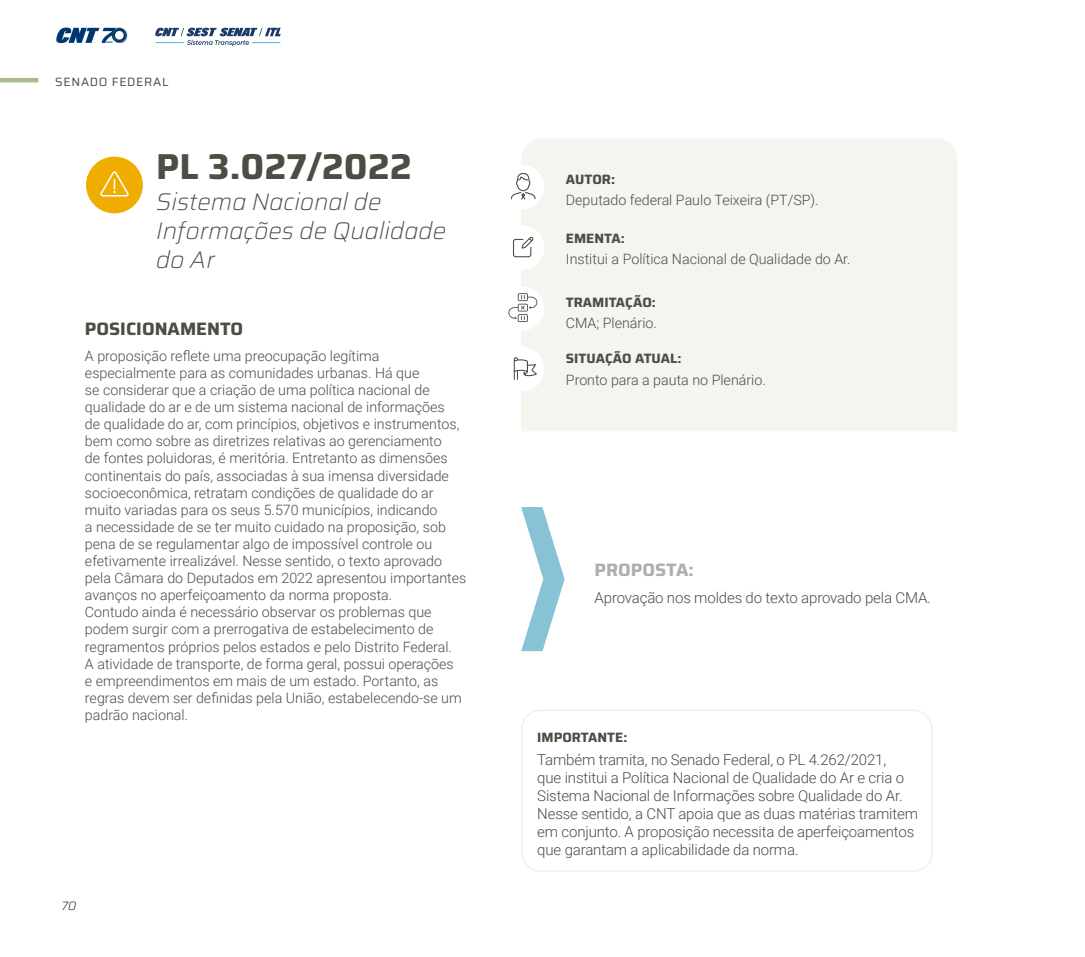
<style>
.page{position:relative;width:1085px;height:957px;background:#fff}
.page>*{position:absolute;margin:0;border:0;box-sizing:border-box;transform-origin:0 0}
.t1{font:700 36px "Saira";color:#4a4e43}
.t2{font:italic 200 24px/28.8px "Saira";color:#4a4e43}
.t3{font:700 18px "Saira";color:#4a4e43}
.t4{font:700 18px "Saira";color:#adafad}
.t5{font:300 15px/18px "Roboto";letter-spacing:-.01em;color:#4a4e43}
.t6{font:300 14.25px/17.1px "Roboto";color:#4a4e43}
.t7{font:700 13.5px "Saira";color:#4a4e43}
.t8{font:12px "Saira";letter-spacing:.06em;color:#4a4e43}
.t9{font:italic 200 12px "Saira";color:#000}
</style>
<div class="page">
<hr style="left:0;top:78px;width:38px;height:4px;background:#a9bd8c">
<svg style="left:155px;top:28px;width:126px;height:18px"></svg>
<svg style="left:56px;top:27px;width:71px;height:17px"></svg>
<div style="left:521px;top:138px;width:436px;height:293px;background:#f3f5ef"></div>
<div style="left:500px;top:165px;width:44px;height:44px;background:#fff;border-radius:50%"></div>
<svg style="left:510px;top:173px;width:26px;height:27px"></svg>
<div style="left:500px;top:225px;width:44px;height:45px;background:#fff;border-radius:50%"></div>
<div style="left:500px;top:347px;width:44px;height:44px;background:#fff;border-radius:50%"></div>
<svg style="left:513px;top:236px;width:21px;height:22px"></svg>
<svg style="left:513px;top:357px;width:24px;height:23px"></svg>
<div style="left:87px;top:157px;width:55px;height:56px;background:#f0ad00;border-radius:50%"></div>
<div style="left:86px;top:157px;width:57px;height:56px;border:2px solid #f0ad00;border-radius:50%"></div>
<svg style="left:100px;top:171px;width:29px;height:26px"></svg>
<svg style="left:521px;top:507px;width:43px;height:144px"></svg>
<div style="left:521px;top:709px;width:411px;height:163px;border:2px solid #f2f1f1;border-radius:19px"></div>
<div style="left:500px;top:286px;width:44px;height:44px;background:#fff;border-radius:50%"></div>
<svg style="left:508px;top:293px;width:29px;height:29px"></svg>
<p class="t8" style="left:55px;top:72px;width:115px">SENADO FEDERAL</p>
<h1 class="t1" style="left:156px;top:137px;width:257px">PL 3.027/2022</h1>
<h2 class="t2" style="left:156px;top:187px;width:291px">Sistema Nacional de<br>Informações de Qualidade do Ar</h2>
<p class="t3" style="left:85px;top:314px;width:160px">POSICIONAMENTO</p>
<p class="t6" style="left:85px;top:347px;width:383px">A proposição reflete uma preocupação legítima especialmente para as comunidades urbanas. Há que<br>se considerar que a criação de uma política nacional de qualidade do ar e de um sistema nacional de informações<br>de qualidade do ar, com princípios, objetivos e instrumentos, bem como sobre as diretrizes relativas ao gerenciamento<br>de fontes poluidoras, é meritória. Entretanto as dimensões continentais do país, associadas à sua imensa diversidade socioeconômica, retratam condições de qualidade do ar muito variadas para os seus 5.570 municípios, indicando<br>a necessidade de se ter muito cuidado na proposição, sob pena de se regulamentar algo de impossível controle ou efetivamente irrealizável. Nesse sentido, o texto aprovado pela Câmara do Deputados em 2022 apresentou importantes avanços no aperfeiçoamento da norma proposta.<br>Contudo ainda é necessário observar os problemas que podem surgir com a prerrogativa de estabelecimento de regramentos próprios pelos estados e pelo Distrito Federal.<br>A atividade de transporte, de forma geral, possui operações<br>e empreendimentos em mais de um estado. Portanto, as regras devem ser definidas pela União, estabelecendo-se um padrão nacional.</p>
<p class="t9" style="left:61px;top:896px;width:16px">70</p>
<p class="t7" style="left:566px;top:168px;width:51px">AUTOR:</p>
<p class="t6" style="left:566px;top:191px;width:254px">Deputado federal Paulo Teixeira (PT/SP).</p>
<p class="t7" style="left:566px;top:227px;width:60px">EMENTA:</p>
<p class="t6" style="left:566px;top:250px;width:286px">Institui a Política Nacional de Qualidade do Ar.</p>
<p class="t7" style="left:566px;top:291px;width:91px">TRAMITAÇÃO:</p>
<p class="t6" style="left:566px;top:314px;width:93px">CMA; Plenário.</p>
<p class="t7" style="left:566px;top:348px;width:117px">SITUAÇÃO ATUAL:</p>
<p class="t6" style="left:566px;top:370px;width:201px">Pronto para a pauta no Plenário.</p>
<p class="t4" style="left:594px;top:555px;width:101px">PROPOSTA:</p>
<p class="t5" style="left:594px;top:588px;width:337px">Aprovação nos moldes do texto aprovado pela CMA.</p>
<p class="t7" style="left:537px;top:726px;width:92px">IMPORTANTE:</p>
<p class="t5" style="left:537px;top:749px;width:382px">Também tramita, no Senado Federal, o PL 4.262/2021,<br>que institui a Política Nacional de Qualidade do Ar e cria o Sistema Nacional de Informações sobre Qualidade do Ar.<br>Nesse sentido, a CNT apoia que as duas matérias tramitem em conjunto. A proposição necessita de aperfeiçoamentos que garantam a aplicabilidade da norma.</p>
</div>
